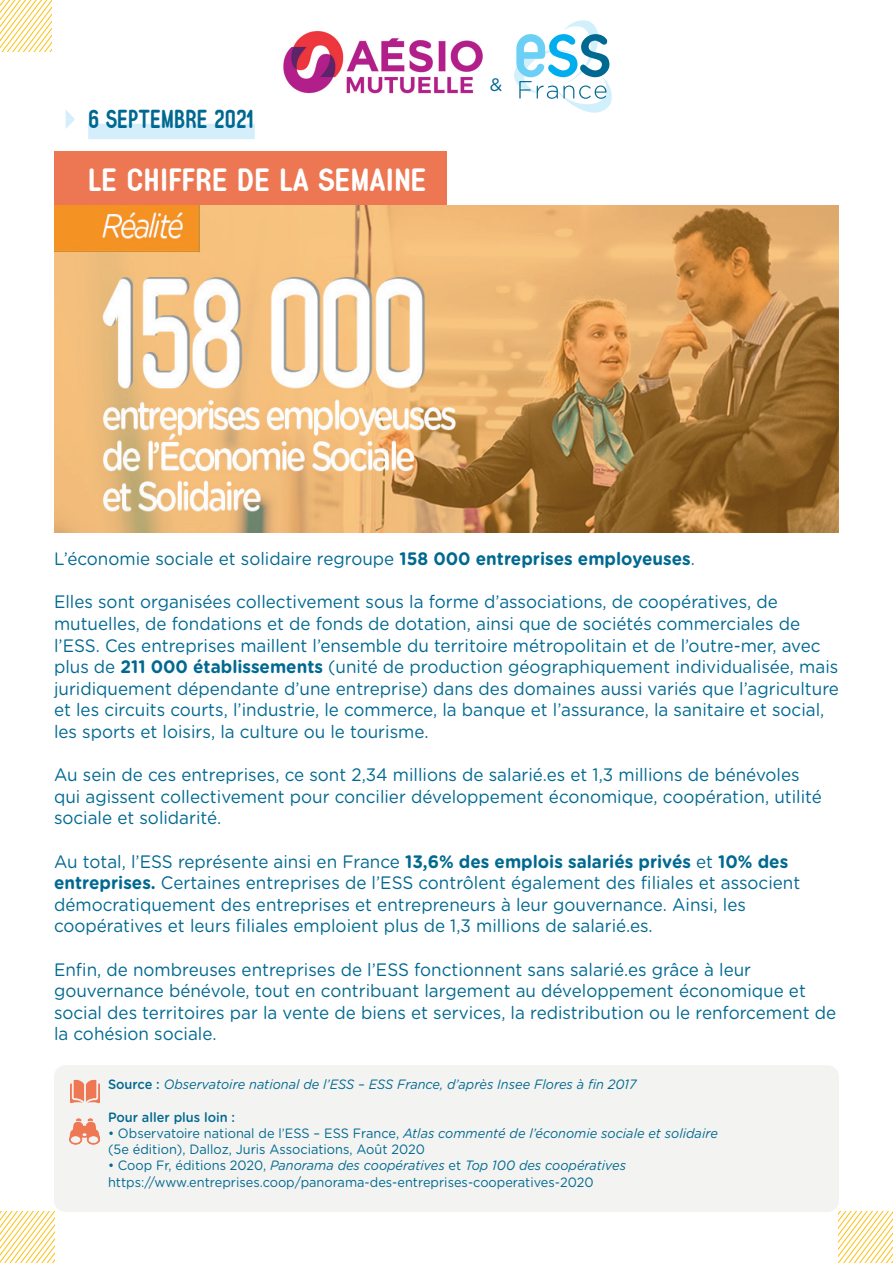
<style>
.page{position:relative;width:893px;height:1263px;background:#fff}
.page>*{position:absolute;margin:0;border:0;box-sizing:border-box;transform-origin:0 0}
.t1{font:700 29.7px "Typo Quik";color:#fff;scale:1.11 1}
.t2{font:700 24px "Typo Quik";color:#006991;scale:.95 1}
.t3{font:18px/21.6px "Gotham Rounded";color:#006991;scale:.95 1}
.t4{font:18px "Gotham Rounded";color:#006991}
.t5{font:13.5px/16.2px "Gotham Rounded";color:#006991;scale:.95 1}
.t6{font:italic 13.5px "Gotham Rounded";color:#006991;scale:.95 1}
.t7{font:500 13.5px "Gotham Rounded";color:#006991;scale:.95 1}
.s1{font-weight:700}
.s2{font-weight:500;font-style:normal}
.s3{font-style:italic}
</style>
<div class="page">
<div style="left:54px;top:1065px;width:785px;height:147px;background:#f3f3f1;border-radius:11px"></div>
<div style="left:54px;top:151px;width:392px;height:55px;background:#ed7753"></div>
<svg style="left:0;top:1212px;width:54px;height:51px"></svg>
<svg style="left:839px;top:1212px;width:54px;height:51px"></svg>
<svg style="left:0;top:0;width:51px;height:51px"></svg>
<svg style="left:514px;top:20px;width:98px;height:93px"></svg>
<img style="left:283px;top:31px;width:200px;height:63px">
<svg style="left:66px;top:110px;width:9px;height:19px"></svg>
<div style="left:88px;top:124px;width:167px;height:15px;background:#d4effb"></div>
<img style="left:54px;top:206px;width:785px;height:327px">
<img style="left:70px;top:1079px;width:30px;height:24px">
<img style="left:70px;top:1118px;width:30px;height:27px">
<h2 class="t2" style="left:88px;top:104px;width:177px">6 SEPTEMBRE 2021</h2>
<h1 class="t1" style="left:88px;top:160px;width:307px">LE CHIFFRE DE LA SEMAINE</h1>
<p class="t4" style="left:490px;top:72px;width:14px">&amp;</p>
<p class="t3" style="left:54px;top:547px;width:676px">L’économie sociale et solidaire regroupe <span class="s1">158 000 entreprises employeuses</span>.</p>
<p class="t3" style="left:54px;top:590px;width:828px">Elles sont organisées collectivement sous la forme d’associations, de coopératives, de mutuelles, de fondations et de fonds de dotation, ainsi que de sociétés commerciales de l’ESS. Ces entreprises maillent l’ensemble du territoire métropolitain et de l’outre-mer, avec plus de <span class="s1">211 000 établissements</span> (unité de production géographiquement individualisée, mais juridiquement dépendante d’une entreprise) dans des domaines aussi variés que l’agriculture et les circuits courts, l’industrie, le commerce, la banque et l’assurance, la sanitaire et social, les sports et loisirs, la culture ou le tourisme.</p>
<p class="t3" style="left:54px;top:763px;width:810px">Au sein de ces entreprises, ce sont 2,34 millions de salarié.es et 1,3 millions de bénévoles qui agissent collectivement pour concilier développement économique, coopération, utilité sociale et solidarité.</p>
<p class="t3" style="left:54px;top:849px;width:787px">Au total, l’ESS représente ainsi en France <span class="s1">13,6% des emplois salariés privés</span> et <span class="s1">10% des entreprises.</span> Certaines entreprises de l’ESS contrôlent également des filiales et associent démocratiquement des entreprises et entrepreneurs à leur gouvernance. Ainsi, les coopératives et leurs filiales emploient plus de 1,3 millions de salarié.es.</p>
<p class="t3" style="left:54px;top:957px;width:825px">Enfin, de nombreuses entreprises de l’ESS fonctionnent sans salarié.es grâce à leur gouvernance bénévole, tout en contribuant largement au développement économique et social des territoires par la vente de biens et services, la redistribution ou le renforcement de la cohésion sociale.</p>
<p class="t6" style="left:108px;top:1075px;width:558px"><span class="s2">Source :</span> Observatoire national de l’ESS – ESS France, d’après Insee Flores à fin 2017</p>
<p class="t7" style="left:108px;top:1107px;width:135px">Pour aller plus loin :</p>
<p class="t5" style="left:108px;top:1124px;width:644px">• Observatoire national de l’ESS – ESS France, <span class="s3">Atlas commenté de l’économie sociale et solidaire </span>(5e édition), Dalloz, Juris Associations, Août 2020</p>
<p class="t5" style="left:108px;top:1157px;width:547px">• Coop Fr, éditions 2020, <span class="s3">Panorama des coopératives</span> et <span class="s3">Top 100 des coopératives </span>https://www.entreprises.coop/panorama-des-entreprises-cooperatives-2020</p>
</div>
